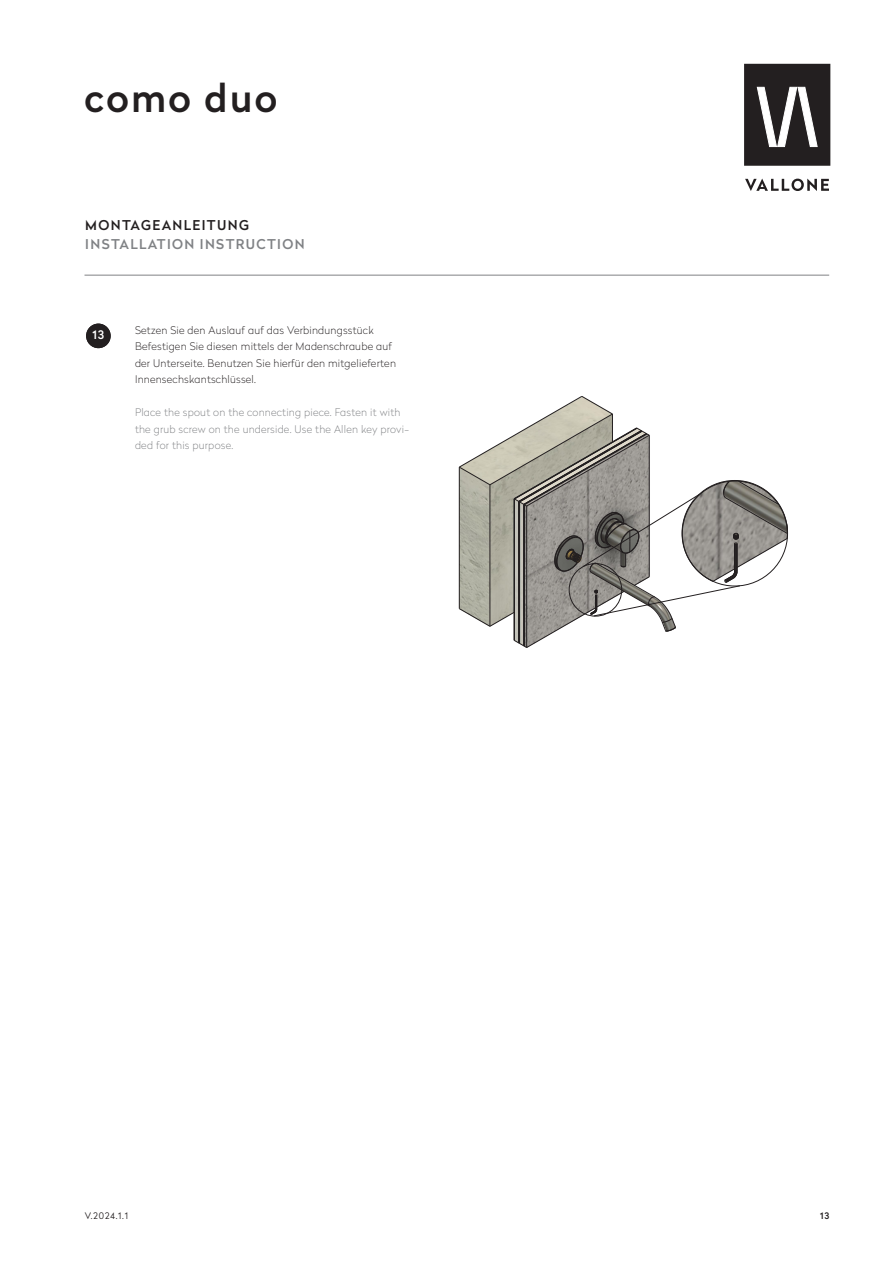
<style>
.page{position:relative;width:893px;height:1263px;background:#fff}
.page>*{position:absolute;margin:0;border:0;box-sizing:border-box;transform-origin:0 0}
.t1{font:500 38.55px "Radikal";letter-spacing:.06em;color:#231f20}
.t2{font:500 13.5px "Radikal";letter-spacing:.1em;color:#808285}
.t3{font:500 13.5px "Radikal";letter-spacing:.1em;color:#231f20}
.t4{font:500 11.85px "Radikal";color:#fff}
.Fließtext_DE{font:100 10.5px/16.5px "Radikal";letter-spacing:.02em;color:#231f20}
.Fließtext_EN{font:100 10.5px/16.5px "Radikal";letter-spacing:.02em;color:#808285}
.t5{font:300 9px "Radikal";color:#231f20}
.t6{font:500 9px "Radikal";color:#231f20}
</style>
<div class="page">
<svg style="left:745px;top:179px;width:84px;height:12px"></svg>
<div style="left:745px;top:65px;width:84px;height:99px;background:#231f20"></div>
<div style="left:744px;top:64px;width:86px;height:102px;border:3px solid #231f20"></div>
<svg style="left:757px;top:87px;width:61px;height:60px"></svg>
<hr style="left:84px;top:275px;width:745px;height:1px;background:#808285">
<div style="left:87px;top:324px;width:23px;height:23px;background:#231f20;border-radius:50%"></div>
<div style="left:86px;top:324px;width:25px;height:24px;border:1px solid #231f20;border-radius:50%"></div>
<svg style="left:459px;top:396px;width:329px;height:252px"></svg>
<h1 class="t1" style="left:84px;top:70px;width:194px">como duo</h1>
<p class="t3" style="left:85px;top:215px;width:165px">MONTAGEANLEITUNG</p>
<p class="t2" style="left:85px;top:235px;width:221px">INSTALLATION INSTRUCTION</p>
<p class="t4" style="left:96px;top:326px;width:8px">2</p>
<p class="t4" style="left:92px;top:327px;width:13px">13</p>
<p class="Fließtext_DE" style="left:135px;top:321px;width:262px">Setzen Sie den Auslauf auf das Verbindungsstück Befestigen Sie diesen mittels der Madenschraube auf der Unterseite. Benutzen Sie hierfür den mitgelieferten Innensechskantschlüssel.</p>
<p class="Fließtext_EN" style="left:135px;top:404px;width:275px">Place the spout on the connecting piece. Fasten it with the grub screw on the underside. Use the Allen key provi&shy;ded for this purpose.</p>
<p class="t5" style="left:85px;top:1209px;width:45px">V.2024.1.1</p>
<p class="t6" style="left:820px;top:1209px;width:10px">13</p>
</div>
